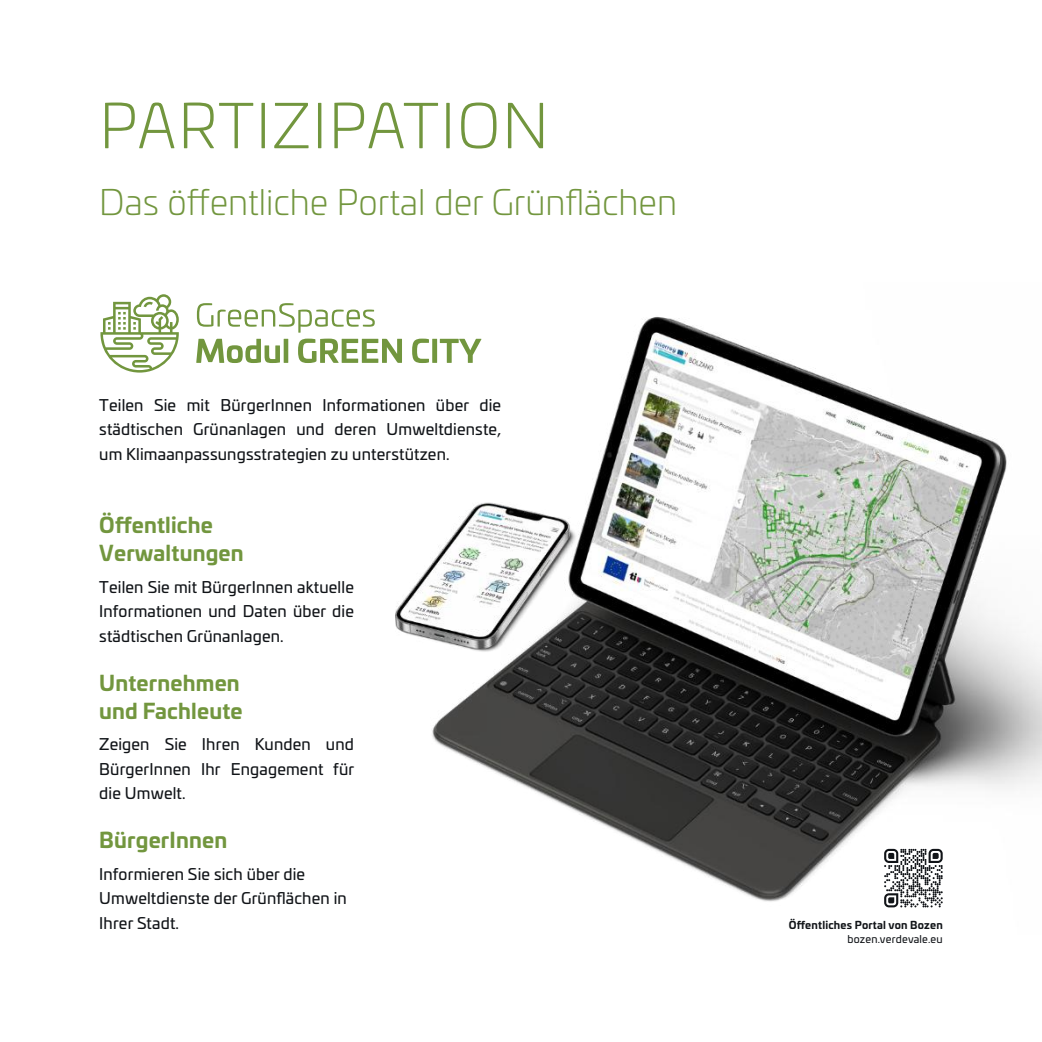
<style>
.page{position:relative;width:1042px;height:1042px;background:#fff}
.page>*{position:absolute;margin:0;border:0;box-sizing:border-box;transform-origin:0 0}
.t1{font:300 61.25px "Univia Pro";letter-spacing:.03em;color:#72963e}
.t2{font:300 35px "Univia Pro";color:#72963e}
.t3{font:700 21px/28px "Univia Pro";letter-spacing:.01em;color:#72963e}
.t4{font:15.75px/24.5px "Univia Pro";letter-spacing:.01em;color:#111418;text-align:justify}
.t5{font:700 10.5px "Univia Pro";letter-spacing:.02em;color:#111418}
.t6{font:10.5px "Univia Pro";letter-spacing:.02em;color:#111418}
</style>
<div class="page">
<svg style="left:197px;top:303px;width:178px;height:30px"></svg>
<svg style="left:196px;top:339px;width:84px;height:24px"></svg>
<hr style="left:284px;top:339px;width:4px;height:24px;background:#72963e">
<svg style="left:298px;top:339px;width:104px;height:24px"></svg>
<svg style="left:412px;top:339px;width:17px;height:24px"></svg>
<svg style="left:100px;top:294px;width:79px;height:79px"></svg>
<img style="left:432px;top:317px;width:609px;height:591px">
<svg style="left:884px;top:849px;width:58px;height:58px"></svg>
<img style="left:395px;top:503px;width:186px;height:150px">
<hr style="left:1041px;top:0;width:1px;height:1042px;background:#72963e">
<h1 class="t1" style="left:99px;top:99px;width:451px">PARTIZIPATION</h1>
<h2 class="t2" style="left:99px;top:187px;width:579px">Das öffentliche Portal der Grünflächen</h2>
<p class="t4" style="left:99px;top:394px;width:403px">Teilen Sie mit BürgerInnen Informationen über die städtischen Grünanlagen und deren Umweltdienste, um Klimaanpassungsstrategien zu unterstützen.</p>
<h3 class="t3" style="left:99px;top:513px;width:146px">Öffentliche<br>Verwaltungen</h3>
<p class="t4" style="left:99px;top:576px;width:256px">Teilen Sie mit BürgerInnen aktuelle Informationen und Daten über die städtischen Grünanlagen.</p>
<h3 class="t3" style="left:99px;top:670px;width:145px">Unternehmen und Fachleute</h3>
<p class="t4" style="left:99px;top:733px;width:256px">Zeigen Sie Ihren Kunden und BürgerInnen Ihr Engagement für die Umwelt.</p>
<h3 class="t3" style="left:99px;top:828px;width:130px">BürgerInnen</h3>
<p class="t4" style="left:99px;top:863px;width:249px;text-align:left">Informieren Sie sich über die<br>Umweltdienste der Grünflächen in<br>Ihrer Stadt.</p>
<p class="t5" style="left:789px;top:920px;width:155px">Öffentliches Portal von Bozen</p>
<p class="t6" style="left:847px;top:934px;width:97px">bozen.verdevale.eu</p>
</div>
